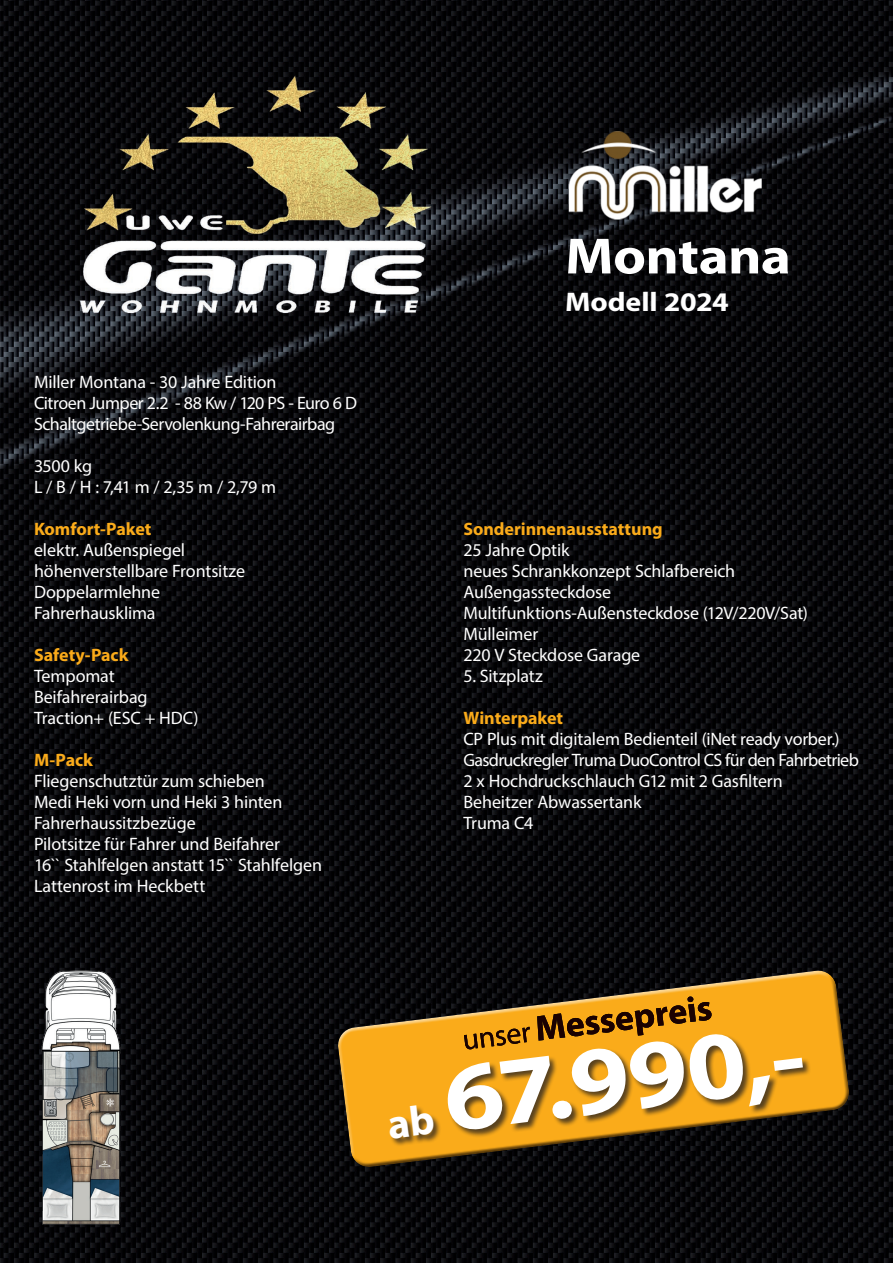
<style>
.page{position:relative;width:893px;height:1263px;background:#fff}
.page>*{position:absolute;margin:0;border:0;box-sizing:border-box;transform-origin:0 0}
.t1{font:700 97.2px "Myriad Pro";color:#fff;scale:1.11 1}
.t2{font:700 51.3px "Myriad Pro";letter-spacing:-.01em;color:#fff;scale:1.11 1}
.t3{font:700 27px "Myriad Pro";letter-spacing:-.005em;color:#fff;scale:1.11 1}
.t4{font:18px/21px "Myriad Pro";letter-spacing:-.01em;color:#fff}
.t5{font:700 18px "Myriad Pro";letter-spacing:-.005em;color:#faab1a}
.t6{font:18px/21px "Myriad Pro";letter-spacing:-.03em;color:#fff}
</style>
<div class="page">
<img style="left:0;top:0;width:893px;height:1263px">
<img style="left:34px;top:971px;width:94px;height:255px">
<img style="left:551px;top:107px;width:222px;height:118px">
<svg style="left:336px;top:968px;width:515px;height:6px;background:#0d0c0d"></svg>
<svg style="left:336px;top:974px;width:515px;height:195px;background:#785414"></svg>
<div style="left:390px;top:1034px;width:421px;height:113px;background:#231f20;opacity:.75"></div>
<svg style="left:388px;top:1104px;width:47px;height:35px;background:#c0851b"></svg>
<p class="t4" style="left:34px;top:371px;width:325px">Miller Montana - 30 Jahre Edition<br>Citroen Jumper 2.2 - 88 Kw / 120 PS - Euro 6 D<br>Schaltgetriebe-Servolenkung-Fahrerairbag</p>
<p class="t6" style="left:34px;top:455px;width:244px">3500 kg<br>L / B / H : 7,41 m / 2,35 m / 2,79 m</p>
<p class="t5" style="left:34px;top:517px;width:119px">Komfort-Paket</p>
<p class="t4" style="left:34px;top:539px;width:213px">elektr. Außenspiegel höhenverstellbare Frontsitze<br>Doppelarmlehne<br>Fahrerhausklima</p>
<p class="t5" style="left:34px;top:643px;width:96px">Safety-Pack</p>
<p class="t4" style="left:34px;top:665px;width:166px">Tempomat<br>Beifahrerairbag<br>Traction+ (ESC + HDC)</p>
<p class="t5" style="left:34px;top:748px;width:60px">M-Pack</p>
<p class="t4" style="left:34px;top:770px;width:289px">Fliegenschutztür zum schieben<br>Medi Heki vorn und Heki 3 hinten<br>Fahrerhaussitzbezüge<br>Pilotsitze für Fahrer und Beifahrer<br>16`` Stahlfelgen anstatt 15`` Stahlfelgen<br>Lattenrost im Heckbett</p>
<h2 class="t2" style="left:565px;top:223px;width:205px">Montana</h2>
<h3 class="t3" style="left:565px;top:284px;width:149px">Modell 2024</h3>
<p class="t5" style="left:463px;top:517px;width:201px">Sonderinnenausstattung</p>
<p class="t4" style="left:463px;top:539px;width:346px">25 Jahre Optik<br>neues Schrankkonzept Schlafbereich<br>Außengassteckdose<br>Multifunktions-Außensteckdose (12V/220V/Sat)<br>Mülleimer<br>220 V Steckdose Garage</p>
<p class="t4" style="left:463px;top:665px;width:81px">5. Sitzplatz</p>
<p class="t5" style="left:463px;top:706px;width:101px">Winterpaket</p>
<p class="t4" style="left:463px;top:728px;width:397px">CP Plus mit digitalem Bedienteil (iNet ready vorber.)<br>Gasdruckregler Truma DuoControl CS für den Fahrbetrieb 2 x Hochdruckschlauch G12 mit 2 Gasfiltern<br>Beheitzer Abwassertank<br>Truma C4</p>
<h1 class="t1" style="left:436px;top:1036px;width:329px;rotate:-7deg">67.990,-</h1>
</div>
